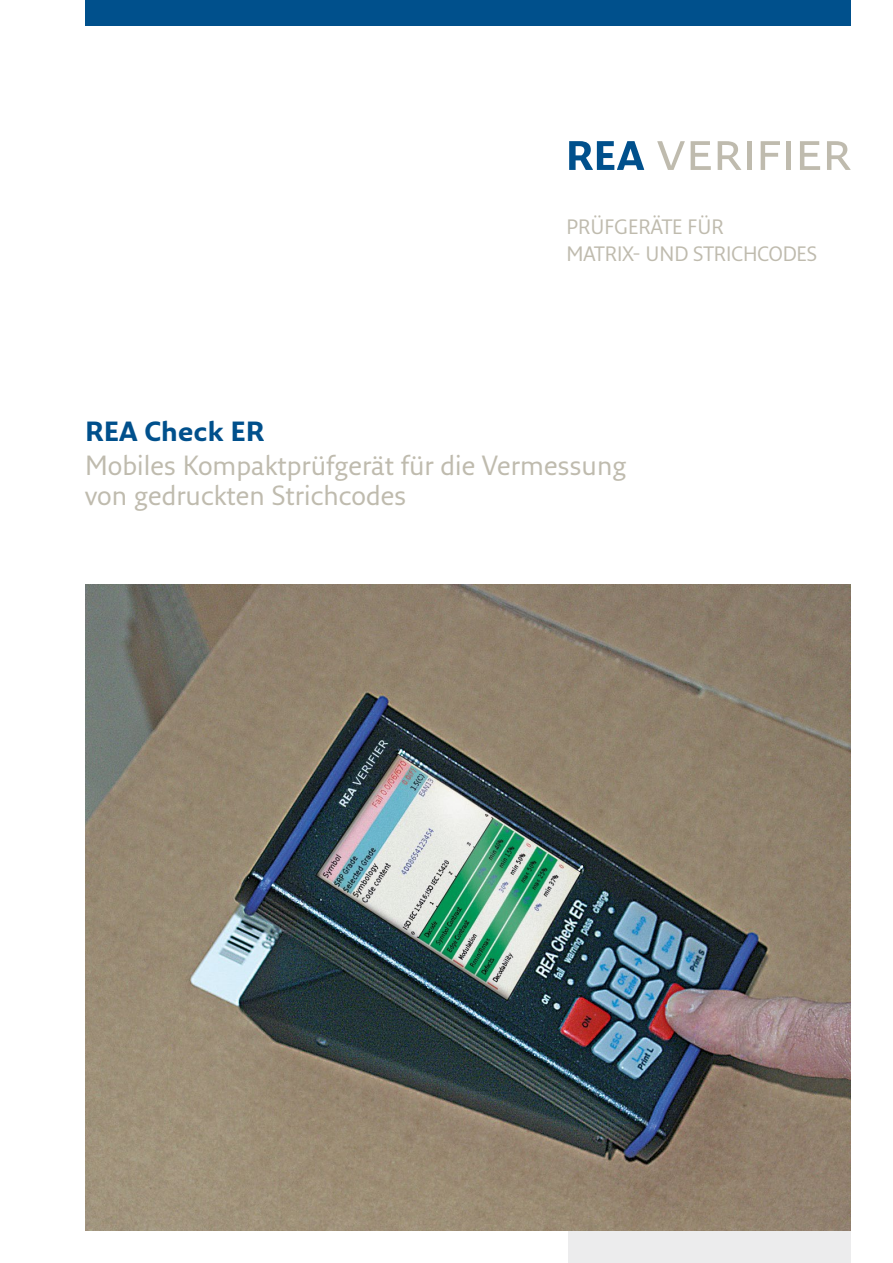
<style>
.page{position:relative;width:893px;height:1263px;background:#fff}
.page>*{position:absolute;margin:0;border:0;box-sizing:border-box;transform-origin:0 0}
.t1{font:27px/29.5px "Fresco Sans Pro";color:#bfbbae}
.t2{font:700 27px "Fresco Sans Pro";color:#00508c}
.t3{font:20.25px/26.2px "Fresco Sans Pro";letter-spacing:-.005em;color:#bfbbae}
</style>
<div class="page">
<div style="left:85px;top:0;width:765px;height:26px;background:#00508c"></div>
<div style="left:568px;top:1230px;width:282px;height:33px;background:#ececed"></div>
<svg style="left:569px;top:141px;width:75px;height:29px"></svg>
<svg style="left:657px;top:141px;width:28px;height:29px"></svg>
<svg style="left:691px;top:141px;width:20px;height:29px"></svg>
<svg style="left:718px;top:141px;width:23px;height:29px"></svg>
<hr style="left:747px;top:141px;width:4px;height:29px;background:#bfbbae">
<svg style="left:761px;top:141px;width:19px;height:29px"></svg>
<hr style="left:787px;top:141px;width:4px;height:29px;background:#bfbbae">
<svg style="left:800px;top:141px;width:20px;height:29px"></svg>
<svg style="left:827px;top:141px;width:23px;height:29px"></svg>
<img style="left:85px;top:585px;width:765px;height:645px">
<p class="t3" style="left:566px;top:213px;width:252px">PRÜFGERÄTE FÜR<br>MATRIX- UND STRICHCODES</p>
<p class="t2" style="left:85px;top:415px;width:181px">REA Check ER</p>
<p class="t1" style="left:85px;top:450px;width:543px">Mobiles Kompaktprüfgerät für die Vermessung von gedruckten Strichcodes</p>
</div>
